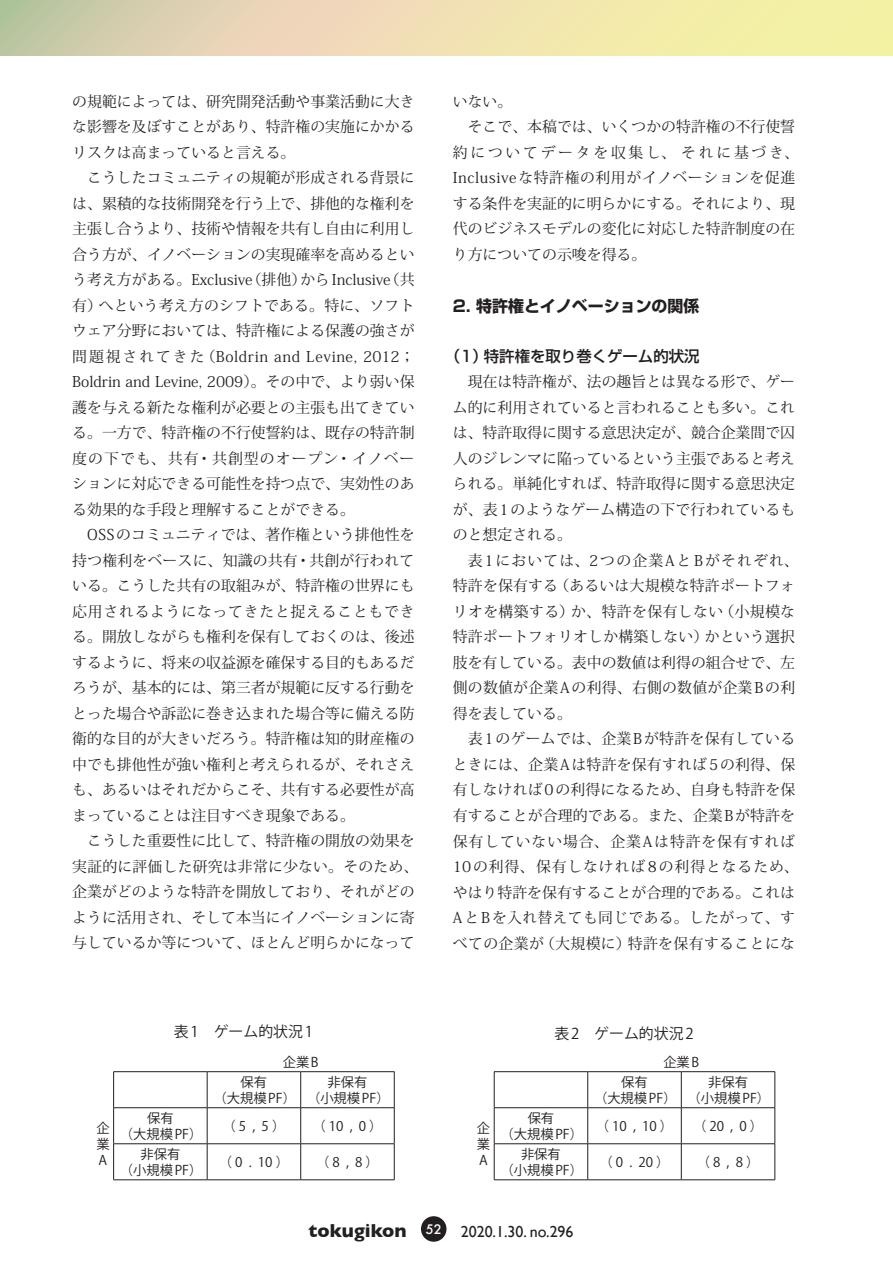
<style>
.page{position:relative;width:893px;height:1263px;background:#fff}
.page>*{position:absolute;margin:0;border:0;box-sizing:border-box;transform-origin:0 0}
.t1{font:15.9px "Gill Sans";color:#231f20}
.t2{font:700 15.9px "Shin Go Pro";color:#231f20}
.t3{font:500 15.45px "Shin Go Pro";color:#231f20}
.t4{font:14.85px/25.5px "Koz Min Pro";color:#231f20}
.t5{font:14.85px "Koz Go Pro";color:#231f20}
.t6{font:13.35px/15.9px "Koz Go Pro";color:#231f20;text-align:center}
.s1{font-weight:700;font-size:19.2px}
</style>
<div class="page">
<div style="left:421px;top:1216px;width:25px;height:26px;background:#231f20;border-radius:50%"></div>
<svg style="left:0;top:0;width:892px;height:55px;background:#e8deae"></svg>
<hr style="left:113px;top:1071px;width:94px;height:1px;background:#231f20">
<hr style="left:113px;top:1072px;width:1px;height:35px;background:#231f20">
<hr style="left:207px;top:1072px;width:1px;height:35px;background:#231f20">
<hr style="left:300px;top:1072px;width:1px;height:35px;background:#231f20">
<hr style="left:113px;top:1107px;width:94px;height:1px;background:#231f20">
<hr style="left:207px;top:1107px;width:94px;height:1px;background:#231f20">
<hr style="left:207px;top:1108px;width:1px;height:35px;background:#231f20">
<hr style="left:301px;top:1107px;width:93px;height:1px;background:#231f20">
<hr style="left:300px;top:1108px;width:1px;height:35px;background:#231f20">
<hr style="left:113px;top:1143px;width:94px;height:1px;background:#231f20">
<hr style="left:207px;top:1143px;width:94px;height:1px;background:#231f20">
<hr style="left:207px;top:1144px;width:1px;height:35px;background:#231f20">
<hr style="left:301px;top:1143px;width:93px;height:1px;background:#231f20">
<hr style="left:300px;top:1144px;width:1px;height:35px;background:#231f20">
<hr style="left:394px;top:1072px;width:1px;height:35px;background:#231f20">
<hr style="left:394px;top:1108px;width:1px;height:35px;background:#231f20">
<hr style="left:394px;top:1144px;width:1px;height:35px;background:#231f20">
<hr style="left:113px;top:1179px;width:94px;height:1px;background:#231f20">
<hr style="left:207px;top:1179px;width:94px;height:1px;background:#231f20">
<hr style="left:301px;top:1179px;width:93px;height:1px;background:#231f20">
<hr style="left:113px;top:1108px;width:1px;height:35px;background:#231f20">
<hr style="left:113px;top:1144px;width:1px;height:35px;background:#231f20">
<hr style="left:207px;top:1071px;width:94px;height:1px;background:#231f20">
<hr style="left:301px;top:1071px;width:93px;height:1px;background:#231f20">
<hr style="left:494px;top:1071px;width:94px;height:1px;background:#231f20">
<hr style="left:494px;top:1072px;width:1px;height:35px;background:#231f20">
<hr style="left:587px;top:1072px;width:1px;height:35px;background:#231f20">
<hr style="left:681px;top:1072px;width:1px;height:35px;background:#231f20">
<hr style="left:494px;top:1107px;width:94px;height:1px;background:#231f20">
<hr style="left:588px;top:1107px;width:93px;height:1px;background:#231f20">
<hr style="left:587px;top:1108px;width:1px;height:35px;background:#231f20">
<hr style="left:681px;top:1107px;width:94px;height:1px;background:#231f20">
<hr style="left:681px;top:1108px;width:1px;height:35px;background:#231f20">
<hr style="left:494px;top:1143px;width:94px;height:1px;background:#231f20">
<hr style="left:588px;top:1143px;width:93px;height:1px;background:#231f20">
<hr style="left:587px;top:1144px;width:1px;height:35px;background:#231f20">
<hr style="left:681px;top:1143px;width:94px;height:1px;background:#231f20">
<hr style="left:681px;top:1144px;width:1px;height:35px;background:#231f20">
<hr style="left:775px;top:1072px;width:1px;height:35px;background:#231f20">
<hr style="left:775px;top:1108px;width:1px;height:35px;background:#231f20">
<hr style="left:775px;top:1144px;width:1px;height:35px;background:#231f20">
<hr style="left:494px;top:1179px;width:94px;height:1px;background:#231f20">
<hr style="left:588px;top:1179px;width:93px;height:1px;background:#231f20">
<hr style="left:681px;top:1179px;width:94px;height:1px;background:#231f20">
<hr style="left:494px;top:1108px;width:1px;height:35px;background:#231f20">
<hr style="left:494px;top:1144px;width:1px;height:35px;background:#231f20">
<hr style="left:588px;top:1071px;width:93px;height:1px;background:#231f20">
<hr style="left:681px;top:1071px;width:94px;height:1px;background:#231f20">
<p class="t4" style="left:72px;top:88px;width:348px">の規範によっては、研究開発活動や事業活動に大きな影響を及ぼすことがあり、特許権の実施にかかるリスクは高まっていると言える。<br>　こうしたコミュニティの規範が形成される背景には、累積的な技術開発を行う上で、排他的な権利を主張し合うより、技術や情報を共有し自由に利用し合う方が、イノベーションの実現確率を高めるという考え方がある。Exclusive（排他）からInclusive（共有）へという考え方のシフトである。特に、ソフトウェア分野においては、特許権による保護の強さが問題視されてきた（Boldrin and Levine, 2012；<br>Boldrin and Levine, 2009）。その中で、より弱い保護を与える新たな権利が必要との主張も出てきている。一方で、特許権の不行使誓約は、既存の特許制度の下でも、共有・共創型のオープン・イノベーションに対応できる可能性を持つ点で、実効性のある効果的な手段と理解することができる。<br>　OSSのコミュニティでは、著作権という排他性を持つ権利をベースに、知識の共有・共創が行われている。こうした共有の取組みが、特許権の世界にも応用されるようになってきたと捉えることもできる。開放しながらも権利を保有しておくのは、後述するように、将来の収益源を確保する目的もあるだろうが、基本的には、第三者が規範に反する行動をとった場合や訴訟に巻き込まれた場合等に備える防衛的な目的が大きいだろう。特許権は知的財産権の中でも排他性が強い権利と考えられるが、それさえも、あるいはそれだからこそ、共有する必要性が高まっていることは注目すべき現象である。<br>　こうした重要性に比して、特許権の開放の効果を実証的に評価した研究は非常に少ない。そのため、企業がどのような特許を開放しており、それがどのように活用され、そして本当にイノベーションに寄与しているか等について、ほとんど明らかになって</p>
<p class="t4" style="left:453px;top:88px;width:348px">いない。<br>　そこで、本稿では、いくつかの特許権の不行使誓約についてデータを収集し、それに基づき、<br>Inclusiveな特許権の利用がイノベーションを促進する条件を実証的に明らかにする。それにより、現代のビジネスモデルの変化に対応した特許制度の在り方についての示唆を得る。</p>
<p class="t2" style="left:453px;top:293px;width:248px">2. 特許権とイノベーションの関係</p>
<p class="t3" style="left:445px;top:344px;width:256px">（1）特許権を取り巻くゲーム的状況</p>
<p class="t4" style="left:453px;top:369px;width:347px">　現在は特許権が、法の趣旨とは異なる形で、ゲーム的に利用されていると言われることも多い。これは、特許取得に関する意思決定が、競合企業間で囚人のジレンマに陥っているという主張であると考えられる。単純化すれば、特許取得に関する意思決定が、表1のようなゲーム構造の下で行われているものと想定される。<br>　表1においては、2つの企業AとBがそれぞれ、特許を保有する（あるいは大規模な特許ポートフォリオを構築する）か、特許を保有しない（小規模な特許ポートフォリオしか構築しない）かという選択肢を有している。表中の数値は利得の組合せで、左側の数値が企業Aの利得、右側の数値が企業Bの利得を表している。<br>　表1のゲームでは、企業Bが特許を保有しているときには、企業Aは特許を保有すれば5の利得、保有しなければ0の利得になるため、自身も特許を保有することが合理的である。また、企業Bが特許を保有していない場合、企業Aは特許を保有すれば<br>10の利得、保有しなければ 8の利得となるため、やはり特許を保有することが合理的である。これは<br>Aと Bを入れ替えても同じである。したがって、すべての企業が（大規模に）特許を保有することにな</p>
<p class="t5" style="left:174px;top:1022px;width:141px">表 1　ゲーム的状況 1</p>
<p class="t5" style="left:554px;top:1024px;width:141px">表 2　ゲーム的状況 2</p>
<p class="t6" style="left:283px;top:1054px;width:37px">企業B</p>
<p class="t6" style="left:213px;top:1074px;width:84px">保有<br>（大規模 PF）</p>
<p class="t6" style="left:307px;top:1074px;width:84px">非保有<br>（小規模 PF）</p>
<p class="t6" style="left:663px;top:1054px;width:37px">企業B</p>
<p class="t6" style="left:594px;top:1074px;width:84px">保有<br>（大規模 PF）</p>
<p class="t6" style="left:688px;top:1074px;width:84px">非保有<br>（小規模 PF）</p>
<p class="t6" style="left:96px;top:1120px;width:15px;text-align:justify">企業A</p>
<p class="t6" style="left:120px;top:1110px;width:84px">保有<br>（大規模 PF）</p>
<p class="t6" style="left:223px;top:1118px;width:64px">（ 5 , 5 ）</p>
<p class="t6" style="left:312px;top:1118px;width:72px">（ 10 , 0 ）</p>
<p class="t6" style="left:120px;top:1146px;width:84px">非保有<br>（小規模 PF）</p>
<p class="t6" style="left:219px;top:1154px;width:72px">（ 0 . 10 ）</p>
<p class="t6" style="left:316px;top:1154px;width:64px">（ 8 , 8 ）</p>
<p class="t6" style="left:477px;top:1120px;width:15px;text-align:justify">企業A</p>
<p class="t6" style="left:500px;top:1110px;width:84px">保有<br>（大規模 PF）</p>
<p class="t6" style="left:596px;top:1118px;width:79px">（ 10 , 10 ）</p>
<p class="t6" style="left:693px;top:1118px;width:72px">（ 20 , 0 ）</p>
<p class="t6" style="left:500px;top:1146px;width:84px">非保有<br>（小規模 PF）</p>
<p class="t6" style="left:599px;top:1154px;width:72px">（ 0 . 20 ）</p>
<p class="t6" style="left:697px;top:1154px;width:64px">（ 8 , 8 ）</p>
<p class="t1" style="left:309px;top:1222px;width:266px"><span class="s1">tokugikon</span> <sup>52</sup> 2020.1.30. no.296</p>
</div>
